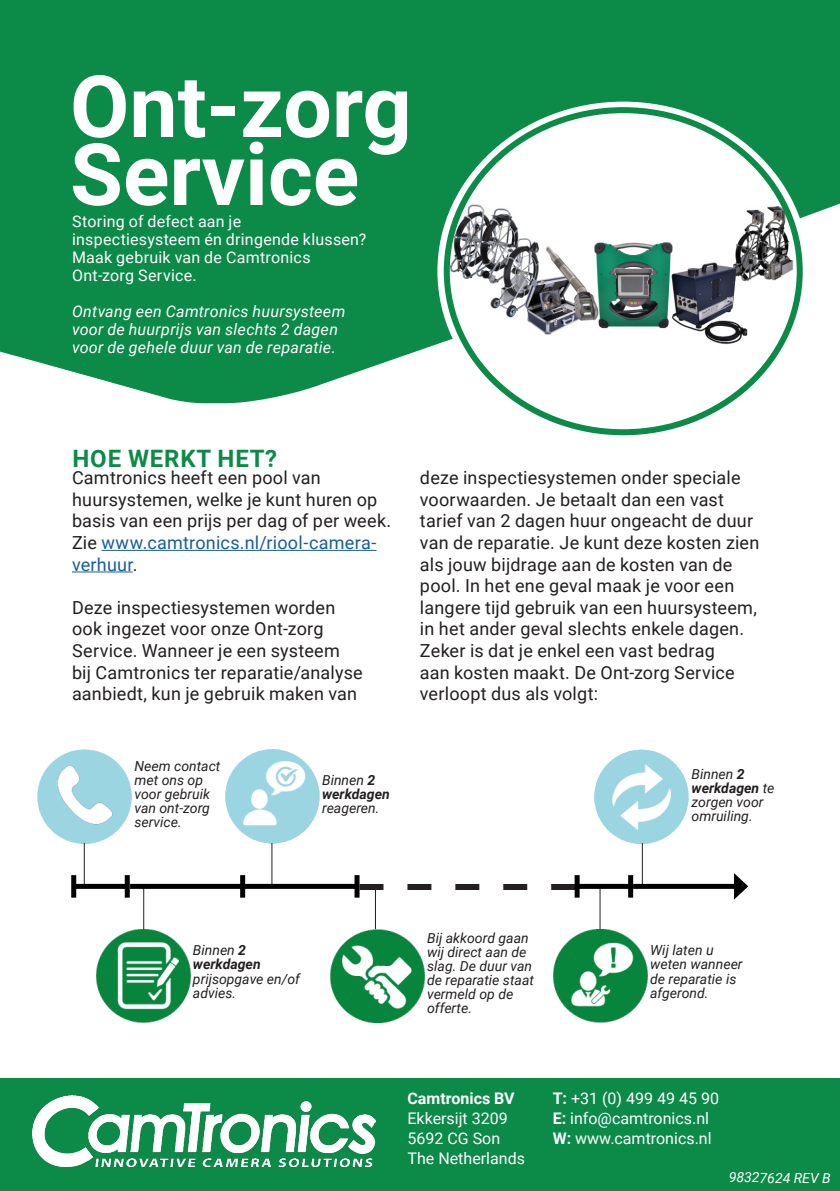
<style>
.page{position:relative;width:840px;height:1191px;background:#fff}
.page>*{position:absolute;margin:0;border:0;box-sizing:border-box;transform-origin:0 0}
.t1{font:700 86px "Roboto";color:#fff}
.t2{font:700 24px "Roboto";letter-spacing:.035em;color:#0b8a48}
.t3{font:18px/21.6px "Roboto";letter-spacing:.01em;color:#231f20}
.t4{font:16px/18px "Roboto";letter-spacing:.01em;color:#fff}
.t5{font:italic 16px/18px "Roboto";letter-spacing:.015em;color:#fff}
.t6{font:700 16px "Roboto";color:#fff}
.t7{font:italic 14px/14px "Roboto";color:#231f20}
.t8{font:italic 14px "Roboto";color:#fff}
.s1{color:#175d9e}
.s2{font-weight:700}
</style>
<div class="page">
<svg style="left:0;top:0;width:839px;height:403px;background:#1e9356"></svg>
<svg style="left:359px;top:884px;width:215px;height:6px"></svg>
<img style="left:96px;top:929px;width:94px;height:94px">
<hr style="left:143px;top:888px;width:1px;height:41px;background:#231f20">
<img style="left:38px;top:749px;width:93px;height:94px">
<hr style="left:84px;top:843px;width:1px;height:41px;background:#231f20">
<img style="left:225px;top:749px;width:94px;height:94px">
<hr style="left:271px;top:843px;width:1px;height:41px;background:#231f20">
<img style="left:330px;top:929px;width:94px;height:94px">
<hr style="left:375px;top:888px;width:1px;height:41px;background:#231f20">
<img style="left:553px;top:929px;width:94px;height:94px">
<hr style="left:599px;top:888px;width:1px;height:41px;background:#231f20">
<img style="left:594px;top:749px;width:94px;height:94px">
<hr style="left:641px;top:843px;width:1px;height:41px;background:#231f20">
<div style="left:244px;top:884px;width:113px;height:5px;background:#000"></div>
<div style="left:354px;top:875px;width:5px;height:22px;background:#000"></div>
<div style="left:632px;top:884px;width:106px;height:5px;background:#000"></div>
<svg style="left:733px;top:873px;width:14px;height:26px"></svg>
<div style="left:74px;top:884px;width:53px;height:5px;background:#000"></div>
<div style="left:71px;top:875px;width:5px;height:22px;background:#000"></div>
<div style="left:125px;top:875px;width:5px;height:22px;background:#000"></div>
<div style="left:130px;top:884px;width:112px;height:5px;background:#000"></div>
<div style="left:240px;top:875px;width:5px;height:22px;background:#000"></div>
<div style="left:576px;top:884px;width:54px;height:5px;background:#000"></div>
<div style="left:574px;top:875px;width:5px;height:22px;background:#000"></div>
<svg style="left:627px;top:875px;width:5px;height:22px"></svg>
<svg style="left:746px;top:131px;width:93px;height:100px;background:#2b9960"></svg>
<hr style="left:101px;top:550px;width:275px;height:1px;background:#175d9e">
<hr style="left:72px;top:571px;width:61px;height:1px;background:#175d9e">
<div style="left:0;top:1078px;width:839px;height:113px;background:#0b8a48"></div>
<img style="left:33px;top:1095px;width:342px;height:71px">
<div style="left:437px;top:102px;width:371px;height:339px;background:#fff;border-radius:50%"></div>
<img style="left:448px;top:198px;width:350px;height:156px">
<p class="t1" style="left:70px;top:46px;width:343px">Ont-zorg</p>
<p class="t1" style="left:70px;top:114px;width:291px">Service</p>
<p class="t4" style="left:72px;top:212px;width:295px">Storing of defect aan je inspectiesysteem én dringende klussen?<br>Maak gebruik van de Camtronics</p>
<p class="t4" style="left:72px;top:266px;width:126px">Ont-zorg Service.</p>
<p class="t5" style="left:72px;top:302px;width:275px">Ontvang een Camtronics huursysteem voor de huurprijs van slechts 2 dagen voor de gehele duur van de reparatie.</p>
<p class="t2" style="left:72px;top:441px;width:206px">HOE WERKT HET?</p>
<p class="t3" style="left:72px;top:466px;width:320px">Camtronics heeft een pool van huursystemen, welke je kunt huren op basis van een prijs per dag of per week.<br>Zie <span class="s1">www.camtronics.nl/riool-camera&shy;verhuur</span>.</p>
<p class="t3" style="left:72px;top:596px;width:292px">Deze inspectiesystemen worden ook ingezet voor onze Ont-zorg Service. Wanneer je een systeem bij Camtronics ter reparatie/analyse aanbiedt, kun je gebruik maken van</p>
<p class="t7" style="left:134px;top:758px;width:87px">Neem contact met ons op voor gebruik van ont-zorg service.</p>
<p class="t7" style="left:322px;top:772px;width:69px">Binnen <span class="s2">2 werkdagen </span>reageren.</p>
<p class="t3" style="left:420px;top:466px;width:340px">deze inspectiesystemen onder speciale voorwaarden. Je betaalt dan een vast tarief van 2 dagen huur ongeacht de duur van de reparatie. Je kunt deze kosten zien als jouw bijdrage aan de kosten van de pool. In het ene geval maak je voor een langere tijd gebruik van een huursysteem, in het ander geval slechts enkele dagen.<br>Zeker is dat je enkel een vast bedrag<br>aan kosten maakt. De Ont-zorg Service verloopt dus als volgt:</p>
<p class="t7" style="left:691px;top:767px;width:84px">Binnen <span class="s2">2 werkdagen</span> te zorgen voor omruiling.</p>
<p class="t7" style="left:193px;top:943px;width:108px">Binnen <span class="s2">2 werkdagen </span>prijsopgave en/of advies.</p>
<p class="t7" style="left:427px;top:930px;width:108px">Bij akkoord gaan wij direct aan de slag. De duur van de reparatie staat vermeld op de offerte.</p>
<p class="t7" style="left:649px;top:943px;width:94px">Wij laten u weten wanneer de reparatie is afgerond.</p>
<p class="t6" style="left:407px;top:1087px;width:109px">Camtronics BV</p>
<p class="t4" style="left:407px;top:1109px;width:102px">Ekkersijt 3209</p>
<p class="t4" style="left:407px;top:1129px;width:94px">5692 CG Son</p>
<p class="t4" style="left:407px;top:1149px;width:119px">The Netherlands</p>
<p class="t4" style="left:552px;top:1089px;width:168px"><span class="s2">T:</span> +31 (0) 499 49 45 90</p>
<p class="t4" style="left:552px;top:1109px;width:158px"><span class="s2">E:</span> info@camtronics.nl</p>
<p class="t4" style="left:552px;top:1129px;width:160px"><span class="s2">W:</span> www.camtronics.nl</p>
<p class="t8" style="left:728px;top:1167px;width:103px;rotate:1deg">98327624 REV B</p>
</div>
